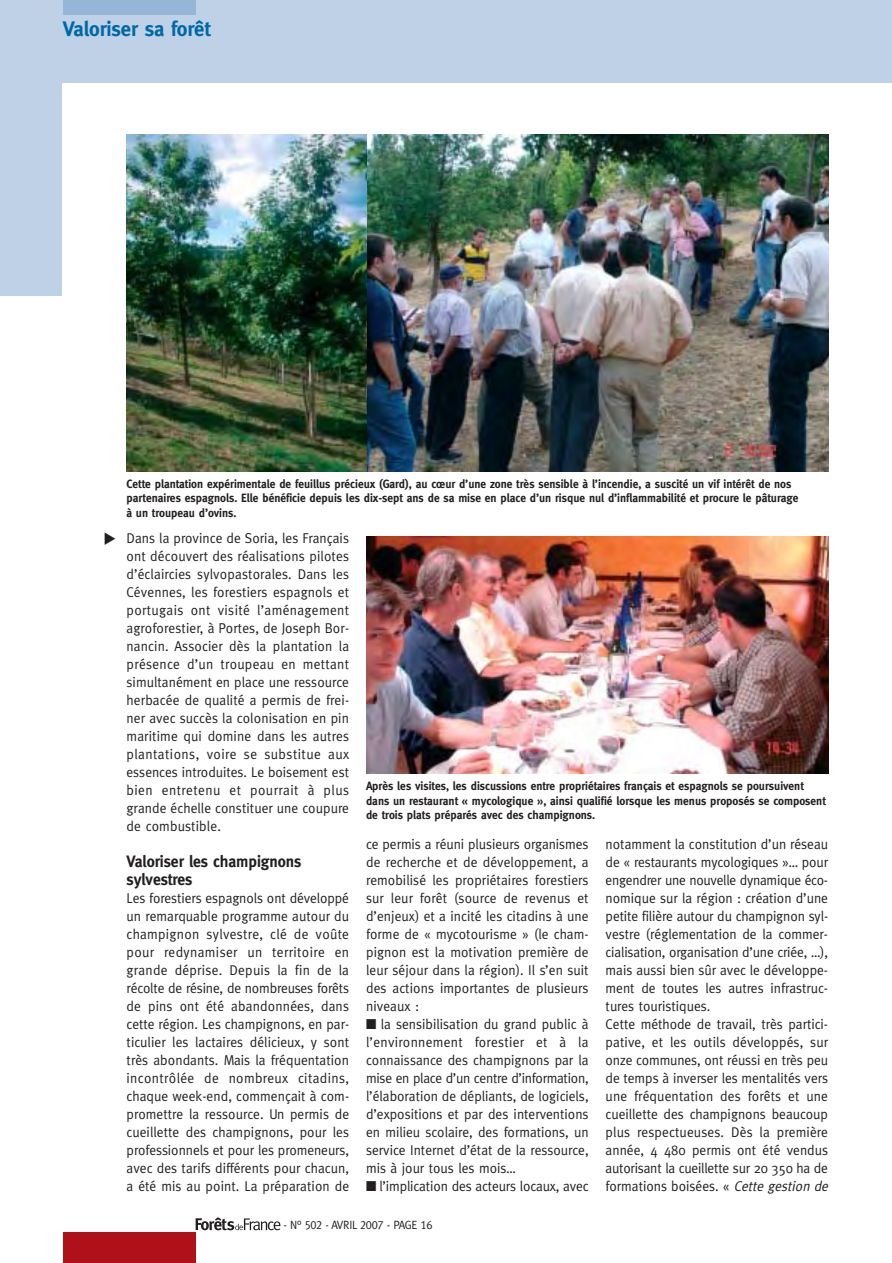
<style>
.page{position:relative;width:892px;height:1263px;background:#fff}
.page>*{position:absolute;margin:0;border:0;box-sizing:border-box;transform-origin:0 0}
.t1{font:700 21px "Meta";letter-spacing:-.005em;color:#0068a6}
.t2{font:700 16.5px/18px "Meta";letter-spacing:-.005em;color:#231f20;scale:.95 1}
.t3{font:14.25px/18px "Meta";color:#231f20;text-align:justify;scale:.95 1}
.t4{font:700 12px/14.2px "Meta";color:#231f20;scale:.95 1}
.t5{font:12px "Meta Caps";letter-spacing:-.025em;color:#231f20;scale:.95 1}
.s1{font-style:italic}
</style>
<div class="page">
<img style="left:0;top:0;width:892px;height:1262px">
<svg style="left:105px;top:532px;width:10px;height:12px"></svg>
<h1 class="t1" style="left:63px;top:21px;width:149px">Valoriser sa forêt</h1>
<p class="t4" style="left:126px;top:478px;width:709px">Cette plantation expérimentale de feuillus précieux (Gard), au cœur d’une zone très sensible à l’incendie, a suscité un vif intérêt de nos partenaires espagnols. Elle bénéficie depuis les dix-sept ans de sa mise en place d’un risque nul d’inflammabilité et procure le pâturage à un troupeau d’ovins.</p>
<p class="t3" style="left:127px;top:530px;width:236px">Dans la province de Soria, les Français ont découvert des réalisations pilotes d’éclaircies sylvopastorales. Dans les Cévennes, les forestiers espagnols et portugais ont visité l’aménagement agroforestier, à Portes, de Joseph Bor&shy;nancin. Associer dès la plantation la présence d’un troupeau en mettant simultanément en place une ressource herbacée de qualité a permis de frei&shy;ner avec succès la colonisation en pin maritime qui domine dans les autres plantations, voire se substitue aux essences introduites. Le boisement est bien entretenu et pourrait à plus grande échelle constituer une coupure de combustible.</p>
<p class="t2" style="left:127px;top:853px;width:185px">Valoriser les champignons sylvestres</p>
<p class="t3" style="left:127px;top:890px;width:236px">Les forestiers espagnols ont développé un remarquable programme autour du champignon sylvestre, clé de voûte pour redynamiser un territoire en grande déprise. Depuis la fin de la récolte de résine, de nombreuses forêts de pins ont été abandonnées, dans cette région. Les champignons, en par&shy;ticulier les lactaires délicieux, y sont très abondants. Mais la fréquentation incontrôlée de nombreux citadins, chaque week-end, commençait à com&shy;promettre la ressource. Un permis de cueillette des champignons, pour les professionnels et pour les promeneurs, avec des tarifs différents pour chacun, a été mis au point. La préparation de</p>
<p class="t4" style="left:366px;top:780px;width:486px">Après les visites, les discussions entre propriétaires français et espagnols se poursuivent dans un restaurant « mycologique », ainsi qualifié lorsque les menus proposés se composent de trois plats préparés avec des champignons.</p>
<p class="t3" style="left:366px;top:836px;width:236px">ce permis a réuni plusieurs organismes de recherche et de développement, a remobilisé les propriétaires forestiers sur leur forêt (source de revenus et d’enjeux) et a incité les citadins à une forme de « mycotourisme » (le cham&shy;pignon est la motivation première de leur séjour dans la région). Il s’en suit des actions importantes de plusieurs niveaux :</p>
<p class="t3" style="left:366px;top:1016px;width:236px">■ la sensibilisation du grand public à l’environnement forestier et à la connaissance des champignons par la mise en place d’un centre d’information, l’élaboration de dépliants, de logiciels, d’expositions et par des interventions en milieu scolaire, des formations, un service Internet d’état de la ressource, mis à jour tous les mois…</p>
<p class="t3" style="left:366px;top:1178px;width:236px">■ l’implication des acteurs locaux, avec</p>
<p class="t3" style="left:606px;top:836px;width:238px;text-align:left">notamment la constitution d’un réseau de « restaurants mycologiques »… pour engendrer une nouvelle dynamique éco&shy;nomique sur la région : création d’une petite filière autour du champignon syl&shy;vestre (réglementation de la commer&shy;cialisation, organisation d’une criée, …), mais aussi bien sûr avec le développe&shy;ment de toutes les autres infrastruc&shy;tures touristiques.<br>Cette méthode de travail, très partici&shy;pative, et les outils développés, sur onze communes, ont réussi en très peu de temps à inverser les mentalités vers une fréquentation des forêts et une cueillette des champignons beaucoup plus respectueuses. Dès la première année, 4 480 permis ont été vendus autorisant la cueillette sur 20 350 ha de formations boisées. « <span class="s1">Cette gestion de</span></p>
<p class="t5" style="left:284px;top:1218px;width:158px">- N° 502 - AVRIL 2007 - PAGE 16</p>
</div>
